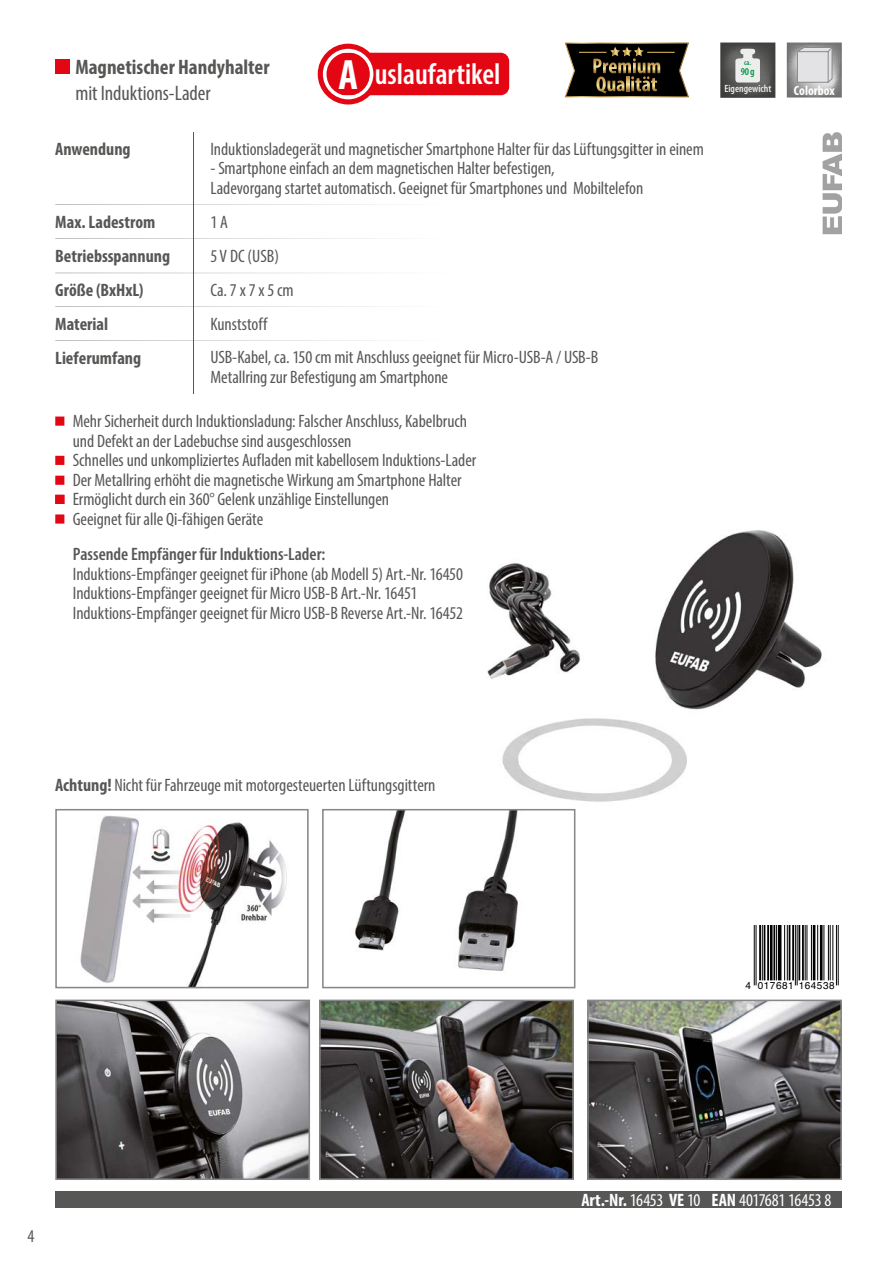
<style>
.page{position:relative;width:893px;height:1263px;background:#fff}
.page>*{position:absolute;margin:0;border:0;box-sizing:border-box;transform-origin:0 0}
.t1{font:700 condensed 42.75px "Myriad Pro";color:#fff}
.t2{font:600 condensed 30px "Myriad Pro";color:#fff}
.t3{font:700 condensed 21px "Myriad Pro";color:#575756}
.t4{font:condensed 21px "Myriad Pro";letter-spacing:-.005em;color:#575756}
.t5{font:condensed 18px/19.5px "Myriad Pro";letter-spacing:-.005em;color:#575756}
.t6{font:700 condensed 18px "Myriad Pro";color:#575756}
.t7{font:600 condensed 18px "Myriad Pro";color:#575756}
.t8{font:condensed 18px "Myriad Pro";letter-spacing:-.02em;color:#fff}
.t9{font:700 condensed 13.5px "Myriad Pro";color:#fff}
.t10{font:600 condensed 10.5px "Myriad Pro";color:#ededed}
.t11{font:600 condensed 10.5px "Myriad Pro";color:#009641}
.t12{font:10.05px "Helvetica";letter-spacing:.05em;color:#000}
.t13{font:600 condensed 7.5px "Myriad Pro";color:#009641}
.s1{font-weight:700}
</style>
<div class="page">
<img style="left:487px;top:530px;width:335px;height:281px">
<div style="left:55px;top:1191px;width:787px;height:17px;background:#575756"></div>
<div style="left:55px;top:59px;width:15px;height:15px;background:#e30613"></div>
<svg style="left:55px;top:204px;width:327px;height:1px"></svg>
<hr style="left:193px;top:132px;width:1px;height:262px;background:#575756">
<svg style="left:55px;top:238px;width:324px;height:1px"></svg>
<svg style="left:55px;top:340px;width:327px;height:1px"></svg>
<img style="left:822px;top:132px;width:20px;height:103px">
<svg style="left:787px;top:43px;width:55px;height:55px;background:#afafb0"></svg>
<hr style="left:754px;top:925px;width:1px;height:60px;background:#000">
<hr style="left:756px;top:925px;width:1px;height:60px;background:#000">
<hr style="left:759px;top:925px;width:2px;height:55px;background:#000">
<hr style="left:762px;top:925px;width:1px;height:55px;background:#000">
<hr style="left:764px;top:925px;width:1px;height:55px;background:#000">
<hr style="left:767px;top:925px;width:2px;height:55px;background:#000">
<hr style="left:770px;top:925px;width:3px;height:55px;background:#000">
<hr style="left:773px;top:925px;width:2px;height:55px;background:#000">
<hr style="left:776px;top:925px;width:1px;height:55px;background:#000">
<hr style="left:778px;top:925px;width:3px;height:55px;background:#000">
<hr style="left:784px;top:925px;width:1px;height:55px;background:#000">
<hr style="left:787px;top:925px;width:1px;height:55px;background:#000">
<hr style="left:789px;top:925px;width:1px;height:55px;background:#000">
<hr style="left:792px;top:925px;width:2px;height:55px;background:#000">
<hr style="left:795px;top:925px;width:1px;height:60px;background:#000">
<hr style="left:797px;top:925px;width:1px;height:60px;background:#000">
<hr style="left:798px;top:925px;width:2px;height:55px;background:#000">
<hr style="left:802px;top:925px;width:2px;height:55px;background:#000">
<hr style="left:805px;top:925px;width:1px;height:55px;background:#000">
<hr style="left:806px;top:925px;width:1px;height:55px;background:#000">
<hr style="left:811px;top:925px;width:1px;height:55px;background:#000">
<hr style="left:813px;top:925px;width:2px;height:55px;background:#000">
<hr style="left:817px;top:925px;width:1px;height:55px;background:#000">
<hr style="left:820px;top:925px;width:3px;height:55px;background:#000">
<hr style="left:823px;top:925px;width:1px;height:55px;background:#000">
<hr style="left:828px;top:925px;width:1px;height:55px;background:#000">
<hr style="left:830px;top:925px;width:1px;height:55px;background:#000">
<hr style="left:832px;top:925px;width:1px;height:55px;background:#000">
<hr style="left:836px;top:925px;width:1px;height:60px;background:#000">
<hr style="left:838px;top:925px;width:1px;height:60px;background:#000">
<img style="left:58px;top:1002px;width:249px;height:175px">
<div style="left:55px;top:999px;width:255px;height:181px;border:2px solid #878787"></div>
<img style="left:322px;top:1002px;width:249px;height:175px">
<div style="left:319px;top:999px;width:255px;height:181px;border:2px solid #878787"></div>
<img style="left:590px;top:1002px;width:249px;height:175px">
<div style="left:587px;top:999px;width:255px;height:181px;border:2px solid #878787"></div>
<img style="left:80px;top:815px;width:207px;height:170px">
<div style="left:55px;top:809px;width:254px;height:179px;border:2px solid #878787"></div>
<img style="left:355px;top:812px;width:163px;height:159px">
<div style="left:322px;top:809px;width:253px;height:179px;border:2px solid #878787"></div>
<div style="left:55px;top:417px;width:9px;height:9px;background:#e30613;border:2px solid #e30613"></div>
<div style="left:55px;top:456px;width:9px;height:9px;background:#e30613;border:2px solid #e30613"></div>
<div style="left:55px;top:476px;width:9px;height:9px;background:#e30613;border:2px solid #e30613"></div>
<div style="left:55px;top:495px;width:9px;height:9px;background:#e30613;border:2px solid #e30613"></div>
<div style="left:55px;top:514px;width:9px;height:10px;background:#e30613;border:2px solid #e30613"></div>
<svg style="left:565px;top:43px;width:124px;height:54px;background:#3d3626"></svg>
<svg style="left:55px;top:273px;width:242px;height:1px"></svg>
<svg style="left:720px;top:43px;width:55px;height:55px;background:#757574"></svg>
<div style="left:323px;top:53px;width:186px;height:42px;background:#e30613;border-radius:9px"></div>
<div style="left:322px;top:48px;width:52px;height:52px;border:4px solid #fff;border-radius:50%"></div>
<div style="left:318px;top:44px;width:61px;height:61px;border:5px solid #e30613;border-radius:50%"></div>
<p class="t3" style="left:75px;top:54px;width:196px">Magnetischer Handyhalter</p>
<p class="t4" style="left:75px;top:80px;width:137px">mit Induktions-Lader</p>
<h1 class="t1" style="left:338px;top:48px;width:21px">A</h1>
<h2 class="t2" style="left:375px;top:56px;width:127px">uslaufartikel</h2>
<p class="t6" style="left:55px;top:138px;width:77px">Anwendung</p>
<p class="t5" style="left:210px;top:139px;width:495px">Induktionsladegerät und magnetischer Smartphone Halter für das Lüftungsgitter in einem</p>
<p class="t5" style="left:210px;top:158px;width:434px">- Smartphone einfach an dem magnetischen Halter befestigen,<br>Ladevorgang startet automatisch. Geeignet für Smartphones und Mobiltelefon</p>
<p class="t6" style="left:55px;top:210px;width:102px">Max. Ladestrom</p>
<p class="t5" style="left:210px;top:212px;width:19px">1 A</p>
<p class="t6" style="left:55px;top:245px;width:116px">Betriebsspannung</p>
<p class="t5" style="left:210px;top:246px;width:70px">5 V DC (USB)</p>
<p class="t6" style="left:55px;top:278px;width:90px">Größe (BxHxL)</p>
<p class="t5" style="left:210px;top:280px;width:85px">Ca. 7 x 7 x 5 cm</p>
<p class="t6" style="left:55px;top:312px;width:54px">Material</p>
<p class="t5" style="left:210px;top:314px;width:58px">Kunststoff</p>
<p class="t6" style="left:55px;top:346px;width:87px">Lieferumfang</p>
<p class="t5" style="left:210px;top:348px;width:389px">USB-Kabel, ca. 150 cm mit Anschluss geeignet für Micro-USB-A / USB-B<br>Metallring zur Befestigung am Smartphone</p>
<p class="t5" style="left:73px;top:412px;width:405px">Mehr Sicherheit durch Induktionsladung: Falscher Anschluss, Kabelbruch und Defekt an der Ladebuchse sind ausgeschlossen<br>Schnelles und unkompliziertes Aufladen mit kabellosem Induktions-Lader Der Metallring erhöht die magnetische Wirkung am Smartphone Halter Ermöglicht durch ein 360° Gelenk unzählige Einstellungen<br>Geeignet für alle Qi-fähigen Geräte</p>
<p class="t7" style="left:73px;top:543px;width:254px">Passende Empfänger für Induktions-Lader:</p>
<p class="t5" style="left:73px;top:564px;width:392px">Induktions-Empfänger geeignet für iPhone (ab Modell 5) Art.-Nr. 16450<br>Induktions-Empfänger geeignet für Micro USB-B Art.-Nr. 16451<br>Induktions-Empfänger geeignet für Micro USB-B Reverse Art.-Nr. 16452</p>
<p class="t13" style="left:744px;top:58px;width:9px">ca.</p>
<p class="t11" style="left:741px;top:65px;width:15px">90 g</p>
<p class="t10" style="left:724px;top:82px;width:48px">Eigengewicht</p>
<p class="t9" style="left:794px;top:82px;width:42px">Colorbox</p>
<p class="t5" style="left:55px;top:775px;width:382px"><span class="s1">Achtung!</span> Nicht für Fahrzeuge mit motorgesteuerten Lüftungsgittern</p>
<p class="t12" style="left:746px;top:977px;width:105px">4 017681 164538 &gt;</p>
<p class="t5" style="left:28px;top:1226px;width:8px">4</p>
<p class="t8" style="left:581px;top:1189px;width:251px"><span class="s1">Art.-Nr.</span> 16453 <span class="s1">VE</span> 10 <span class="s1">EAN</span> 4017681 16453 8</p>
</div>
